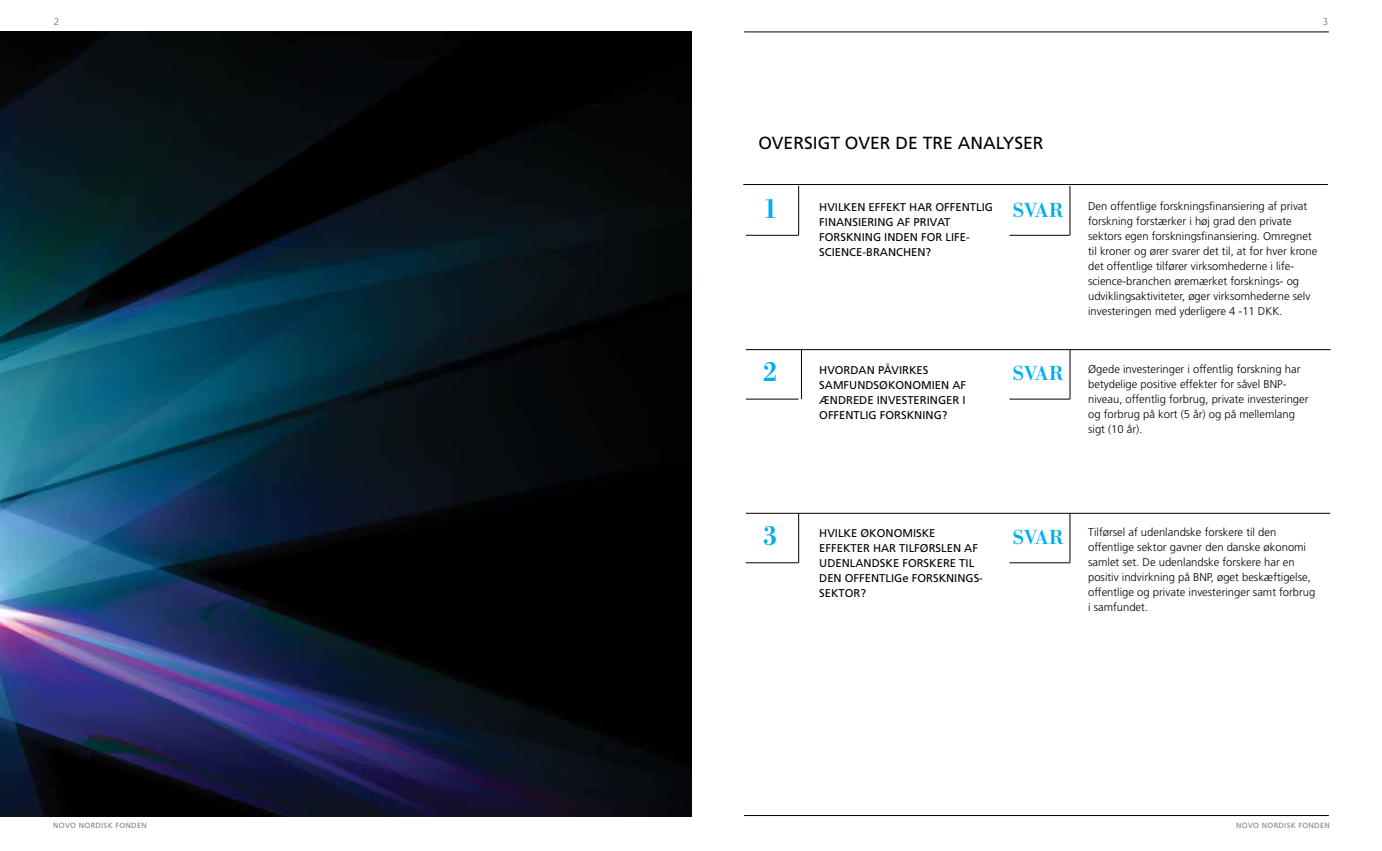
<style>
.page{position:relative;width:1382px;height:851px;background:#fff}
.page>*{position:absolute;margin:0;border:0;box-sizing:border-box;transform-origin:0 0}
.t1{font:500 27.5px "B Bodoni";color:#00aeef}
.t2{font:500 20px "B Bodoni";letter-spacing:-.03em;color:#00aeef}
.t3{font:17.5px "Frutiger LT Std";color:#000}
.t4{font:300 11.25px/15px "Frutiger LT Std";color:#000}
.t5{font:11.25px/15px "Frutiger LT Std";color:#000}
.t6{font:10px "Fedra Sans Alt Book TF";color:#808285}
.t7{font:7.5px "Frutiger LT Std";letter-spacing:.04em;color:#808285}
</style>
<div class="page">
<hr style="left:744px;top:815px;width:585px;height:1px;background:#000">
<hr style="left:744px;top:32px;width:585px;height:1px;background:#000">
<img style="left:0;top:32px;width:691px;height:784px">
<hr style="left:743px;top:184px;width:585px;height:1px;background:#000">
<hr style="left:798px;top:186px;width:1px;height:49px;background:#000">
<hr style="left:746px;top:235px;width:52px;height:1px;background:#000">
<hr style="left:1070px;top:186px;width:1px;height:49px;background:#000">
<hr style="left:1009px;top:235px;width:61px;height:1px;background:#000">
<hr style="left:801px;top:350px;width:1px;height:49px;background:#000">
<hr style="left:746px;top:399px;width:52px;height:1px;background:#000">
<hr style="left:1070px;top:350px;width:1px;height:49px;background:#000">
<hr style="left:1009px;top:399px;width:61px;height:1px;background:#000">
<hr style="left:746px;top:349px;width:585px;height:1px;background:#000">
<hr style="left:798px;top:513px;width:1px;height:49px;background:#000">
<hr style="left:746px;top:562px;width:52px;height:1px;background:#000">
<hr style="left:1070px;top:513px;width:1px;height:49px;background:#000">
<hr style="left:1009px;top:562px;width:61px;height:1px;background:#000">
<hr style="left:746px;top:513px;width:584px;height:1px;background:#000">
<p class="t6" style="left:53px;top:17px;width:8px">2</p>
<p class="t6" style="left:1322px;top:17px;width:8px">3</p>
<p class="t7" style="left:53px;top:821px;width:95px">NOVO NORDISK FONDEN</p>
<h3 class="t3" style="left:758px;top:132px;width:25px">OVERSIGT</h3>
<h3 class="t3" style="left:845px;top:132px;width:13px">OVER</h3>
<h3 class="t3" style="left:895px;top:132px;width:38px">DE TRE</h3>
<h3 class="t3" style="left:958px;top:132px;width:13px">ANAL</h3>
<h3 class="t3" style="left:1003px;top:132px;width:22px">YSER</h3>
<h1 class="t1" style="left:763px;top:192px;width:16px">1</h1>
<p class="t5" style="left:819px;top:199px;width:175px">HVILKEN EFFEKT HAR OFFENTLIG<br>FINANSIERING AF PRIVAT<br>FORSKNING INDEN FOR LIFE-<br>SCIENCE-BRANCHEN?</p>
<h2 class="t2" style="left:1013px;top:198px;width:52px">SVAR</h2>
<p class="t4" style="left:1088px;top:199px;width:231px">Den offentlige forskningsfinansiering af privat forskning forstærker i høj grad den private sektors egen forskningsfinansiering. Omregnet til kroner og ører svarer det til, at for hver krone det offentlige tilfører virksomhederne i life&shy;science-branchen øremærket forsknings- og udviklingsaktiviteter, øger virksomhederne selv investeringen med yderligere 4 -11 DKK.</p>
<h1 class="t1" style="left:763px;top:356px;width:16px">2</h1>
<p class="t5" style="left:819px;top:363px;width:148px">HVORDAN PÅVIRKES<br>SAMFUNDSØKONOMIEN AF<br>ÆNDREDE INVESTERINGER I<br>OFFENTLIG FORSKNING?</p>
<h2 class="t2" style="left:1013px;top:362px;width:52px">SVAR</h2>
<p class="t4" style="left:1088px;top:362px;width:222px">Øgede investeringer i offentlig forskning har betydelige positive effekter for såvel BNP&shy;niveau, offentlig forbrug, private investeringer og forbrug på kort (5 år) og på mellemlang sigt (10 år).</p>
<h1 class="t1" style="left:763px;top:519px;width:16px">3</h1>
<p class="t5" style="left:819px;top:526px;width:165px">HVILKE ØKONOMISKE<br>EFFEKTER HAR TILFØRSLEN AF<br>UDENLANDSKE FORSKERE TIL<br>DEN OFFENTLIGE FORSKNINGS-<br>SEKTOR?</p>
<h2 class="t2" style="left:1013px;top:525px;width:52px">SVAR</h2>
<p class="t4" style="left:1088px;top:525px;width:229px">Tilførsel af udenlandske forskere til den offentlige sektor gavner den danske økonomi samlet set. De udenlandske forskere har en positiv indvirkning på BNP, øget beskæftigelse, offentlige og private investeringer samt forbrug i samfundet.</p>
<p class="t7" style="left:1236px;top:821px;width:95px">NOVO NORDISK FONDEN</p>
</div>
